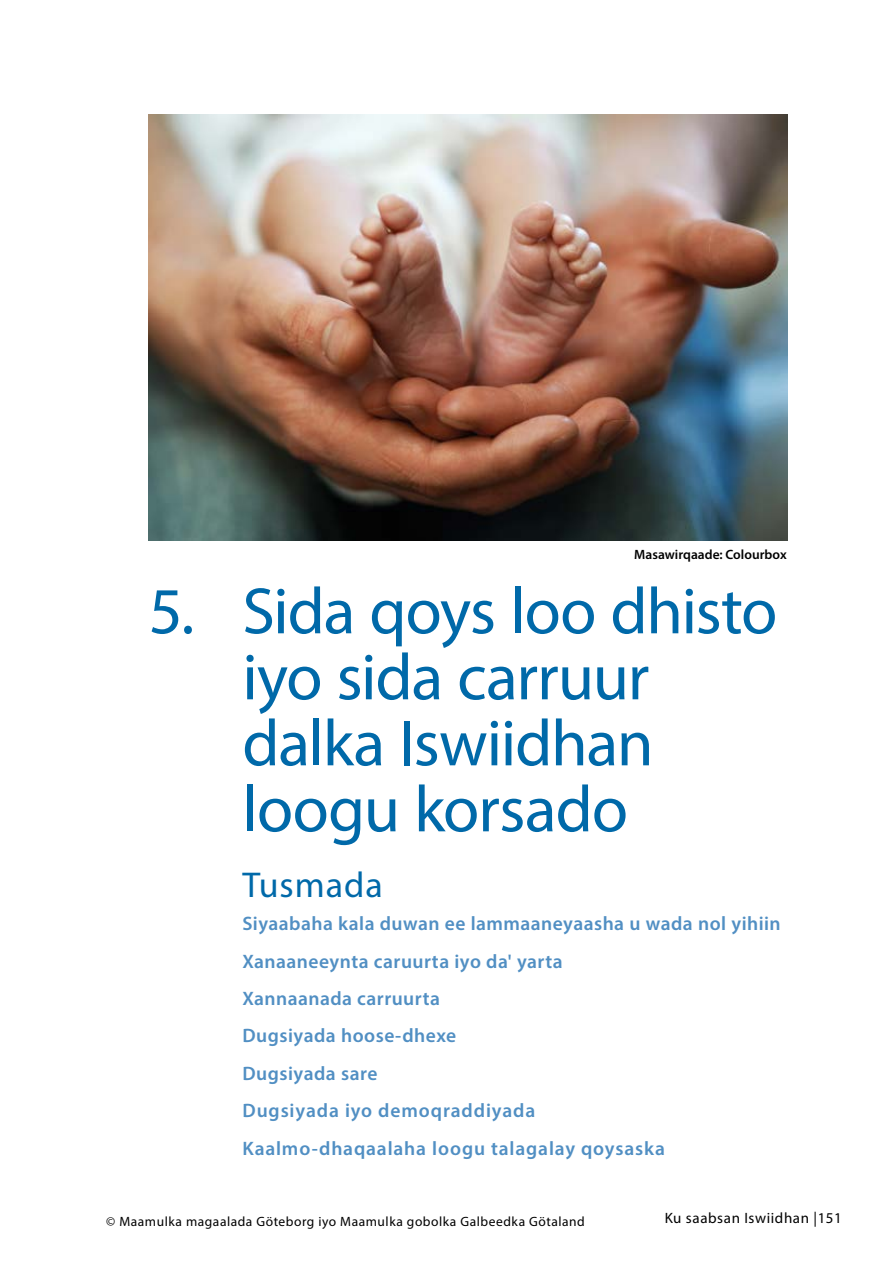
<style>
.page{position:relative;width:893px;height:1263px;background:#fff}
.page>*{position:absolute;margin:0;border:0;box-sizing:border-box;transform-origin:0 0}
.t1{font:66px/66px "Myriad Pro";letter-spacing:-.02em;color:#0069a9}
.t2{font:36px "Myriad Pro";letter-spacing:.025em;color:#0069a9}
.t3{font:600 19.5px/37.3px "Myriad Pro";letter-spacing:.025em;color:#518fc3}
.t4{font:15px "Myriad Pro";letter-spacing:.04em;color:#000}
.t5{font:13.5px "Myriad Pro";letter-spacing:.04em;color:#000}
.t6{font:600 13.5px "Myriad Pro";color:#000}
</style>
<div class="page">
<img style="left:149px;top:115px;width:638px;height:426px">
<p class="t6" style="left:634px;top:546px;width:154px">Masawirqaade: Colourbox</p>
<h1 class="t1" style="left:242px;top:577px;width:536px;text-indent:-94px">5. Sida qoys loo dhisto iyo sida carruur dalka Iswiidhan loogu korsado</h1>
<h2 class="t2" style="left:242px;top:863px;width:142px">Tusmada</h2>
<p class="t3" style="left:242px;top:904px;width:540px">Siyaabaha kala duwan ee lammaaneyaasha u wada nol yihiin Xanaaneeynta caruurta iyo da' yarta<br>Xannaanada carruurta<br>Dugsiyada hoose-dhexe<br>Dugsiyada sare<br>Dugsiyada iyo demoqraddiyada<br>Kaalmo-dhaqaalaha loogu talagalay qoysaska</p>
<p class="t5" style="left:106px;top:1213px;width:480px">© Maamulka magaalada Göteborg iyo Maamulka gobolka Galbeedka Götaland</p>
<p class="t4" style="left:665px;top:1209px;width:179px">Ku saabsan Iswiidhan |151</p>
</div>
